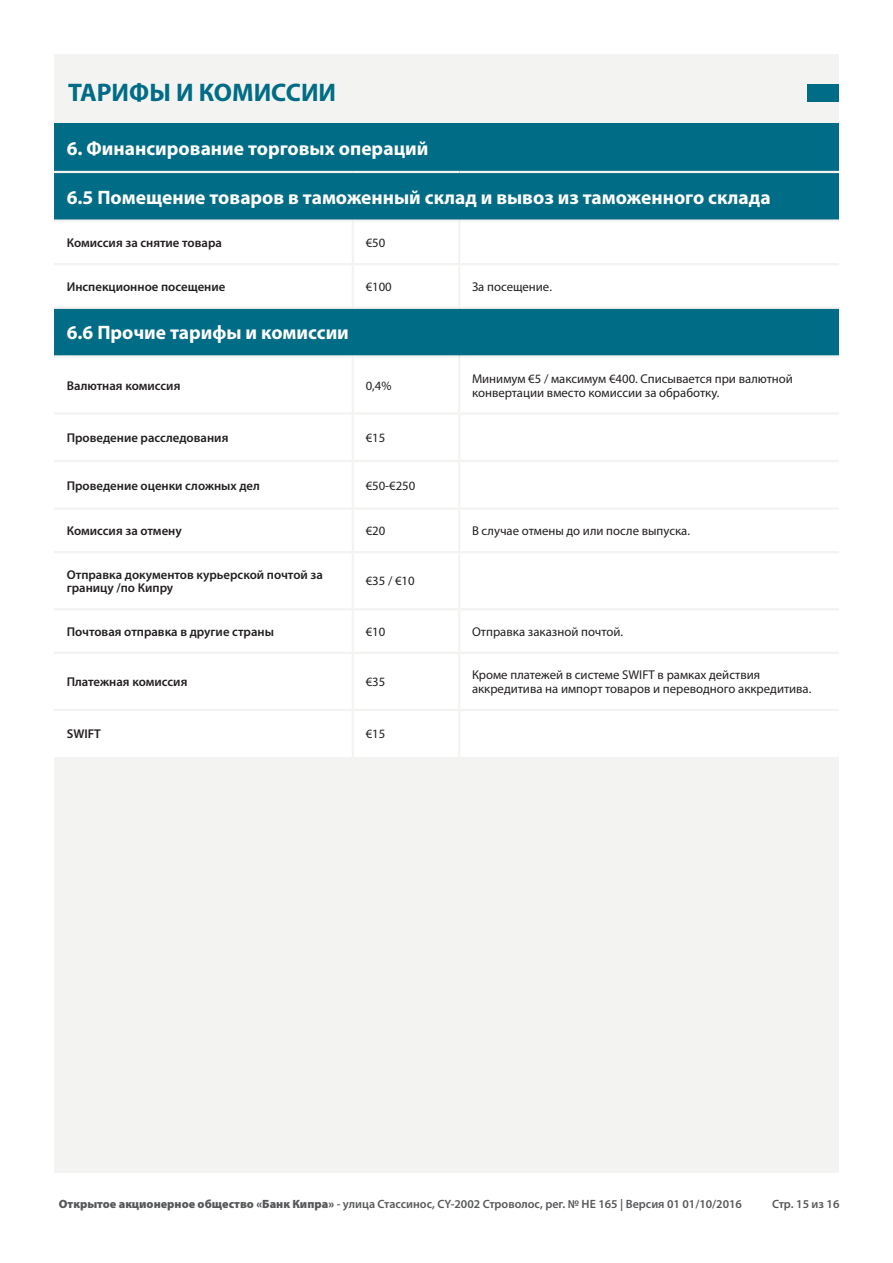
<style>
.page{position:relative;width:893px;height:1263px;background:#fff}
.page>*{position:absolute;margin:0;border:0;box-sizing:border-box;transform-origin:0 0}
.t1{font:700 25.5px "Myriad Pro";color:#006c85}
.t2{font:700 19.5px "Myriad Pro";color:#fff}
.t3{font:12.75px/13.5px "Myriad Pro";color:#231f20}
.t4{font:600 12.75px/13.5px "Myriad Pro";color:#231f20}
.t5{font:600 12px "Myriad Pro";color:#57585a}
.s1{font-weight:900}
</style>
<div class="page">
<div style="left:54px;top:54px;width:785px;height:1118px;background:#f3f3f1"></div>
<div style="left:808px;top:84px;width:31px;height:18px;background:#006c85"></div>
<div style="left:54px;top:123px;width:785px;height:49px;background:#006c85"></div>
<div style="left:54px;top:172px;width:785px;height:49px;background:#006c85"></div>
<div style="left:54px;top:222px;width:785px;height:535px;background:#fff"></div>
<div style="left:54px;top:308px;width:785px;height:48px;background:#006c85"></div>
<hr style="left:54px;top:171px;width:299px;height:2px;background:#f3f3f1">
<hr style="left:353px;top:171px;width:106px;height:2px;background:#f3f3f1">
<hr style="left:459px;top:171px;width:380px;height:2px;background:#f3f3f1">
<hr style="left:54px;top:219px;width:299px;height:3px;background:#f3f3f1">
<hr style="left:353px;top:219px;width:106px;height:3px;background:#f3f3f1">
<hr style="left:459px;top:219px;width:380px;height:3px;background:#f3f3f1">
<hr style="left:54px;top:355px;width:299px;height:3px;background:#f3f3f1">
<hr style="left:353px;top:355px;width:106px;height:3px;background:#f3f3f1">
<hr style="left:459px;top:355px;width:380px;height:3px;background:#f3f3f1">
<hr style="left:54px;top:460px;width:299px;height:2px;background:#f3f3f1">
<hr style="left:353px;top:460px;width:106px;height:2px;background:#f3f3f1">
<hr style="left:459px;top:460px;width:380px;height:2px;background:#f3f3f1">
<hr style="left:54px;top:551px;width:299px;height:2px;background:#f3f3f1">
<hr style="left:353px;top:551px;width:106px;height:2px;background:#f3f3f1">
<hr style="left:459px;top:551px;width:380px;height:2px;background:#f3f3f1">
<hr style="left:54px;top:652px;width:299px;height:2px;background:#f3f3f1">
<hr style="left:353px;top:652px;width:106px;height:2px;background:#f3f3f1">
<hr style="left:459px;top:652px;width:380px;height:2px;background:#f3f3f1">
<hr style="left:352px;top:222px;width:2px;height:41px;background:#f3f3f1">
<hr style="left:458px;top:222px;width:2px;height:41px;background:#f3f3f1">
<hr style="left:352px;top:265px;width:2px;height:42px;background:#f3f3f1">
<hr style="left:458px;top:265px;width:2px;height:42px;background:#f3f3f1">
<hr style="left:352px;top:358px;width:2px;height:54px;background:#f3f3f1">
<hr style="left:458px;top:358px;width:2px;height:54px;background:#f3f3f1">
<hr style="left:352px;top:462px;width:2px;height:45px;background:#f3f3f1">
<hr style="left:458px;top:462px;width:2px;height:45px;background:#f3f3f1">
<hr style="left:352px;top:553px;width:2px;height:55px;background:#f3f3f1">
<hr style="left:458px;top:553px;width:2px;height:55px;background:#f3f3f1">
<hr style="left:352px;top:654px;width:2px;height:55px;background:#f3f3f1">
<hr style="left:458px;top:654px;width:2px;height:55px;background:#f3f3f1">
<hr style="left:54px;top:263px;width:299px;height:2px;background:#f3f3f1">
<hr style="left:353px;top:263px;width:106px;height:2px;background:#f3f3f1">
<hr style="left:459px;top:263px;width:380px;height:2px;background:#f3f3f1">
<hr style="left:54px;top:307px;width:299px;height:2px;background:#f3f3f1">
<hr style="left:353px;top:307px;width:106px;height:2px;background:#f3f3f1">
<hr style="left:459px;top:307px;width:380px;height:2px;background:#f3f3f1">
<hr style="left:54px;top:412px;width:299px;height:3px;background:#f3f3f1">
<hr style="left:353px;top:412px;width:106px;height:3px;background:#f3f3f1">
<hr style="left:459px;top:412px;width:380px;height:3px;background:#f3f3f1">
<hr style="left:54px;top:507px;width:299px;height:3px;background:#f3f3f1">
<hr style="left:353px;top:507px;width:106px;height:3px;background:#f3f3f1">
<hr style="left:459px;top:507px;width:380px;height:3px;background:#f3f3f1">
<hr style="left:54px;top:608px;width:299px;height:2px;background:#f3f3f1">
<hr style="left:353px;top:608px;width:106px;height:2px;background:#f3f3f1">
<hr style="left:459px;top:608px;width:380px;height:2px;background:#f3f3f1">
<hr style="left:54px;top:709px;width:299px;height:2px;background:#f3f3f1">
<hr style="left:353px;top:709px;width:106px;height:2px;background:#f3f3f1">
<hr style="left:459px;top:709px;width:380px;height:2px;background:#f3f3f1">
<hr style="left:352px;top:415px;width:2px;height:45px;background:#f3f3f1">
<hr style="left:458px;top:415px;width:2px;height:45px;background:#f3f3f1">
<hr style="left:352px;top:510px;width:2px;height:41px;background:#f3f3f1">
<hr style="left:458px;top:510px;width:2px;height:41px;background:#f3f3f1">
<hr style="left:352px;top:610px;width:2px;height:42px;background:#f3f3f1">
<hr style="left:458px;top:610px;width:2px;height:42px;background:#f3f3f1">
<hr style="left:352px;top:711px;width:2px;height:46px;background:#f3f3f1">
<hr style="left:458px;top:711px;width:2px;height:46px;background:#f3f3f1">
<h1 class="t1" style="left:68px;top:76px;width:270px">ТАРИФЫ И КОМИССИИ</h1>
<h2 class="t2" style="left:67px;top:136px;width:363px">6. Финансирование торговых операций</h2>
<h2 class="t2" style="left:67px;top:184px;width:705px">6.5 Помещение товаров в таможенный склад и вывоз из таможенного склада</h2>
<p class="t4" style="left:67px;top:236px;width:157px">Комиссия за снятие товара</p>
<p class="t3" style="left:366px;top:236px;width:21px">€50</p>
<p class="t4" style="left:67px;top:279px;width:160px">Инспекционное посещение</p>
<p class="t3" style="left:366px;top:280px;width:28px">€100</p>
<p class="t3" style="left:472px;top:280px;width:81px">За посещение.</p>
<h2 class="t2" style="left:67px;top:320px;width:284px">6.6 Прочие тарифы и комиссии</h2>
<p class="t4" style="left:67px;top:378px;width:115px">Валютная комиссия</p>
<p class="t3" style="left:366px;top:378px;width:27px">0,4%</p>
<p class="t3" style="left:472px;top:372px;width:322px">Минимум €5 / максимум €400. Списывается при валютной конвертации вместо комиссии за обработку.</p>
<p class="t4" style="left:67px;top:431px;width:163px">Проведение расследования</p>
<p class="t3" style="left:366px;top:431px;width:21px">€15</p>
<p class="t4" style="left:67px;top:478px;width:195px">Проведение оценки сложных дел</p>
<p class="t3" style="left:366px;top:478px;width:51px">€50-€250</p>
<p class="t4" style="left:67px;top:524px;width:117px">Комиссия за отмену</p>
<p class="t3" style="left:366px;top:524px;width:21px">€20</p>
<p class="t3" style="left:472px;top:524px;width:220px">В случае отмены до или после выпуска.</p>
<p class="t4" style="left:67px;top:567px;width:258px">Отправка документов курьерской почтой за границу /по Кипру</p>
<p class="t3" style="left:366px;top:574px;width:51px">€35 / €10</p>
<p class="t4" style="left:67px;top:624px;width:209px">Почтовая отправка в другие страны</p>
<p class="t3" style="left:366px;top:625px;width:21px">€10</p>
<p class="t3" style="left:472px;top:625px;width:153px">Отправка заказной почтой.</p>
<p class="t4" style="left:67px;top:675px;width:122px">Платежная комиссия</p>
<p class="t3" style="left:366px;top:675px;width:21px">€35</p>
<p class="t3" style="left:472px;top:668px;width:341px">Кроме платежей в системе SWIFT в рамках действия аккредитива на импорт товаров и переводного аккредитива.</p>
<p class="t4" style="left:67px;top:727px;width:36px">SWIFT</p>
<p class="t3" style="left:366px;top:727px;width:21px">€15</p>
<p class="t5" style="left:59px;top:1196px;width:685px"><span class="s1">Открытое акционерное общество «Банк Кипра»</span> - улица Стассинос, CY-2002 Строволос, рег. № HE 165 | Версия 01 01/10/2016</p>
<p class="t5" style="left:772px;top:1196px;width:69px">Стр. 15 из 16</p>
</div>
